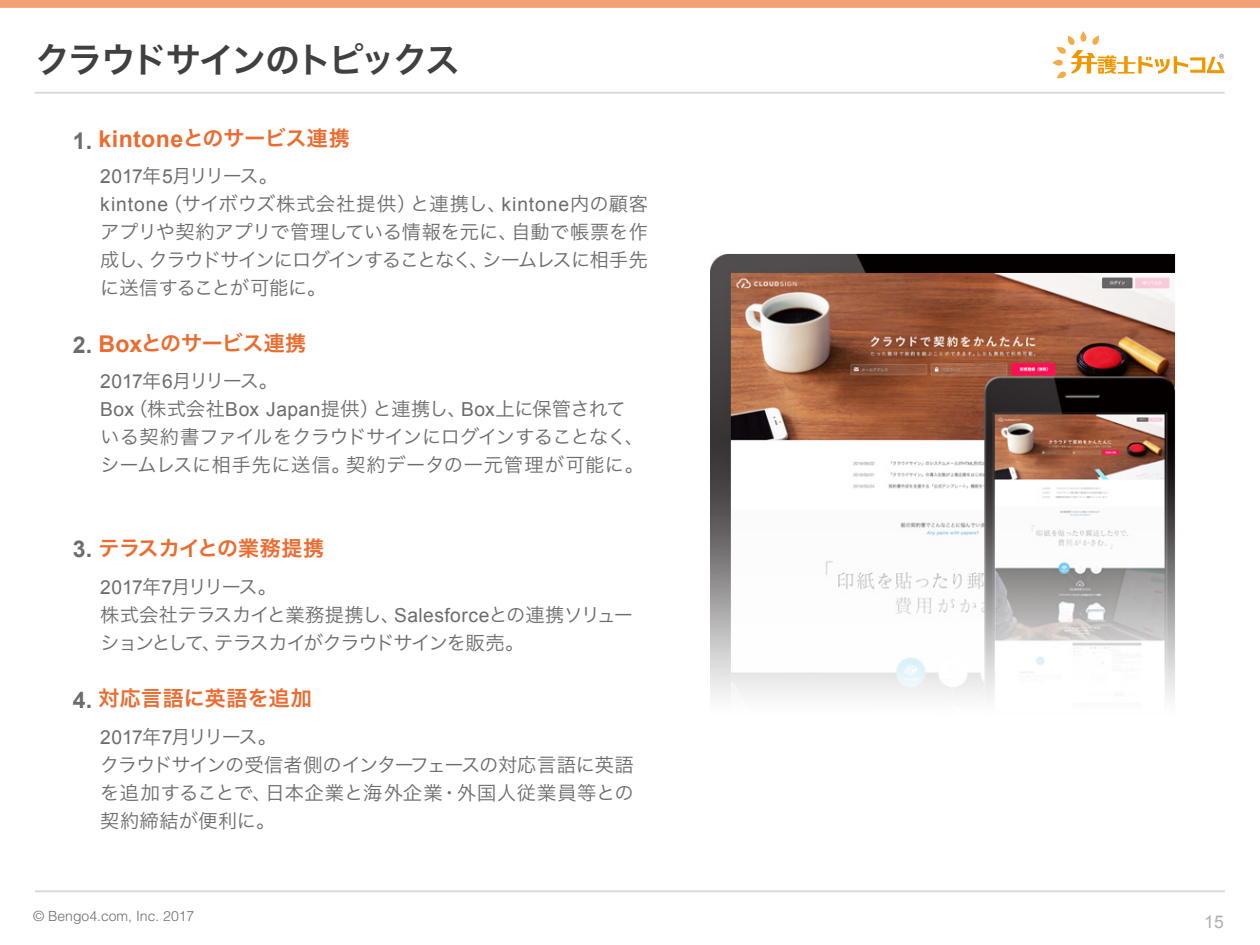
<style>
.page{position:relative;width:1260px;height:945px;background:#fff}
.page>*{position:absolute;margin:0;border:0;box-sizing:border-box;transform-origin:0 0}
.t1{font:35px "Hira Kaku Pro N W6";letter-spacing:-.075em;color:#404040}
.t2{font:21px "Hira Kaku Pro N W6";color:#ec6b2f}
.t3{font:21px "Hira Kaku Pro N W6";letter-spacing:-.02em;color:#ec6b2f}
.t4{font:21px "Hira Kaku Pro N W6";letter-spacing:.02em;color:#ec6b2f}
.t5{font:19.25px/28px "Hira Kaku Pro N W3";letter-spacing:-.02em;color:#6c6c6c}
.t6{font:19.25px/28px "Hira Kaku Pro N W3";color:#6c6c6c}
.t7{font:19.25px/28px "Hira Kaku Pro N W3";letter-spacing:-.06em;color:#6c6c6c}
.t8{font:17.5px "Arial";color:#b1b0b1}
.t9{font:300 14px "Helvetica LT Std";color:#6c6c6c}
.s1{font-family:"Arial";font-weight:700;font-size:23.1px;color:#6c6c6c}
.s2{font-family:"Arial";font-weight:700;font-size:23.1px}
.s3{font-family:"Arial"}
</style>
<div class="page">
<hr style="left:35px;top:92px;width:1190px;height:2px;background:#d6d6d6">
<svg style="left:1052px;top:31px;width:173px;height:48px"></svg>
<div style="left:0;top:0;width:1260px;height:8px;background:#f2a075"></div>
<hr style="left:35px;top:890px;width:1190px;height:2px;background:#d6d6d6">
<img style="left:711px;top:254px;width:464px;height:444px">
<h1 class="t1" style="left:35px;top:28px;width:426px">クラウドサインのトピックス</h1>
<p class="t2" style="left:73px;top:120px;width:278px"><span class="s1">1.</span> <span class="s2">kintone</span>とのサービス連携</p>
<p class="t5" style="left:100px;top:160px;width:549px"><span class="s3">2017</span>年<span class="s3">5</span>月リリース。<br><span class="s3">kintone</span>（サイボウズ株式会社提供）と連携し、<span class="s3">kintone</span>内の顧客アプリや契約アプリで管理している情報を元に、自動で帳票を作成し、クラウドサインにログインすることなく、シームレスに相手先に送信することが可能に。</p>
<p class="t3" style="left:73px;top:324px;width:235px"><span class="s1">2.</span> <span class="s2">Box</span>とのサービス連携</p>
<p class="t6" style="left:100px;top:366px;width:545px"><span class="s3">2017</span>年<span class="s3">6</span>月リリース。<br><span class="s3">Box</span>（株式会社<span class="s3">Box Japan</span>提供）と連携し、<span class="s3">Box</span>上に保管されている契約書ファイルをクラウドサインにログインすることなく、シームレスに相手先に送信。契約データの一元管理が可能に。</p>
<p class="t2" style="left:73px;top:529px;width:253px"><span class="s1">3.</span> テラスカイとの業務提携</p>
<p class="t7" style="left:100px;top:571px;width:534px"><span class="s3">2017</span>年<span class="s3">7</span>月リリース。<br>株式会社テラスカイと業務提携し、<span class="s3">Salesforce</span>との連携ソリューションとして、テラスカイがクラウドサインを販売。</p>
<p class="t4" style="left:73px;top:680px;width:241px"><span class="s1">4.</span> 対応言語に英語を追加</p>
<p class="t5" style="left:100px;top:722px;width:535px"><span class="s3">2017</span>年<span class="s3">7</span>月リリース。<br>クラウドサインの受信者側のインターフェースの対応言語に英語を追加することで、日本企業と海外企業・外国人従業員等との契約締結が便利に。</p>
<p class="t9" style="left:33px;top:907px;width:163px">© Bengo4.com, Inc. 2017</p>
<p class="t8" style="left:1204px;top:910px;width:21px">15</p>
</div>
